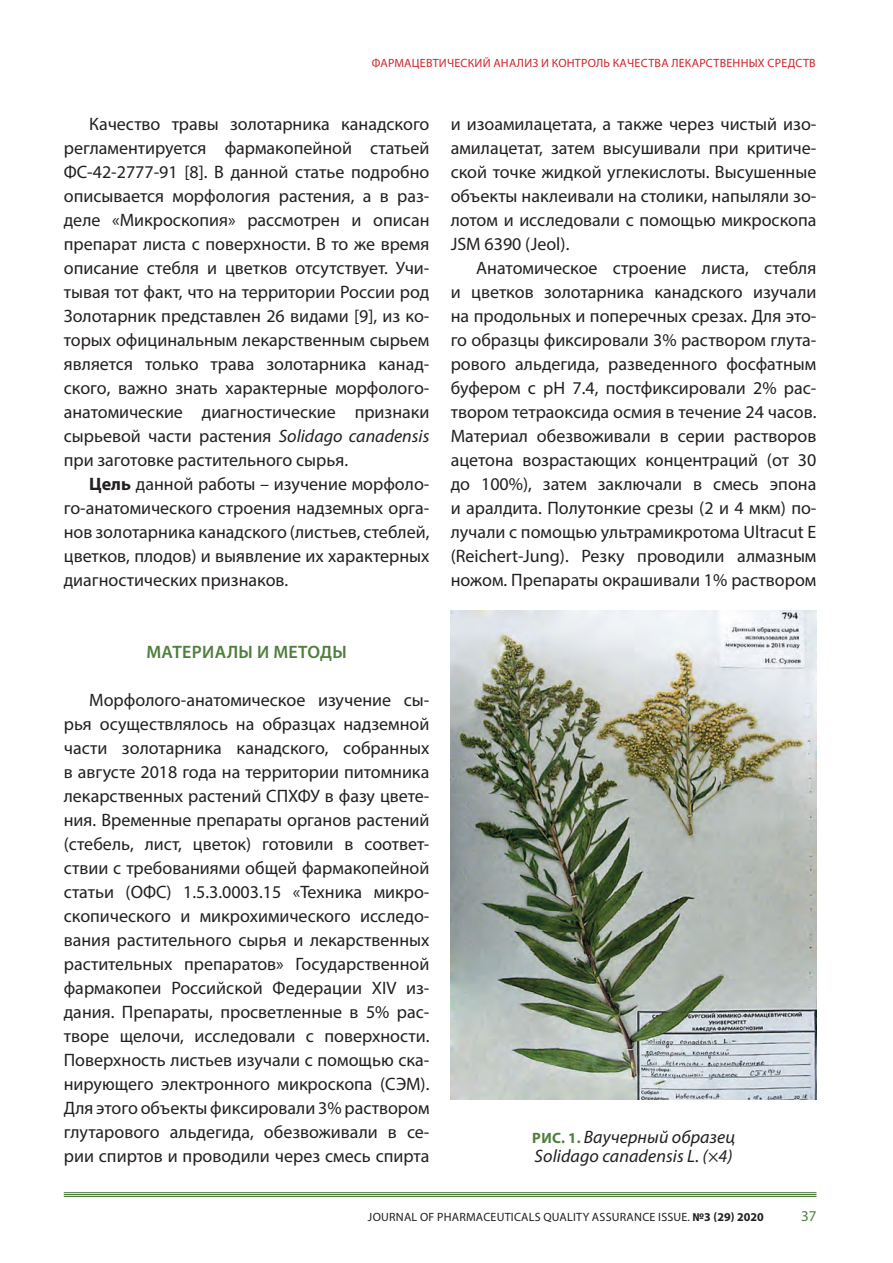
<style>
.page{position:relative;width:893px;height:1263px;background:#fff}
.page>*{position:absolute;margin:0;border:0;box-sizing:border-box;transform-origin:0 0}
.text{font:18px/24px "Myriad Pro";color:#231f20;text-align:justify}
.ris-podp{font:italic 18px/19.5px "Myriad Pro";letter-spacing:.005em;color:#231f20}
.podzag{font:600 18px "Myriad Pro";letter-spacing:.02em;color:#4f7e3d}
.text-2{font:15px "Myriad Pro";color:#4f7e3d}
.t1{font:12px "Myriad Pro";letter-spacing:.02em;color:#d1232a}
.t2{font:12px "Myriad Pro";letter-spacing:.02em;color:#231f20}
.s1{font-style:italic}
.s2{font-weight:700}
.s3{font-weight:700;font-style:normal;font-size:15px;color:#4f7e3d}
</style>
<div class="page">
<hr style="left:64px;top:1192px;width:752px;height:1px;background:#4f7e3d">
<hr style="left:64px;top:1194px;width:752px;height:1px;background:#4f7e3d">
<hr style="left:64px;top:1196px;width:752px;height:1px;background:#4f7e3d">
<img style="left:451px;top:610px;width:365px;height:490px">
<p class="t1" style="left:372px;top:56px;width:445px">ФАРМАЦЕВТИЧЕСКИЙ АНАЛИЗ И КОНТРОЛЬ КАЧЕСТВА ЛЕКАРСТВЕННЫХ СРЕДСТВ</p>
<p class="text" style="left:64px;top:112px;width:367px;text-indent:26px">Качество травы золотарника канадского регламентируется фармакопейной статьей ФС-42-2777-91 [8]. В данной статье подробно описывается морфология растения, а в раз&shy;деле «Микроскопия» рассмотрен и описан препарат листа с поверхности. В то же время описание стебля и цветков отсутствует. Учи&shy;тывая тот факт, что на территории России род Золотарник представлен 26 видами [9], из ко&shy;торых официнальным лекарственным сырьем является только трава золотарника канад&shy;ского, важно знать характерные морфолого&shy;анатомические диагностические признаки сырьевой части растения <span class="s1">Solidago canadensis </span>при заготовке растительного сырья.</p>
<p class="text" style="left:64px;top:472px;width:367px;text-indent:26px"><span class="s2">Цель</span> данной работы – изучение морфоло&shy;го-анатомического строения надземных орга&shy;нов золотарника канадского (листьев, стеблей, цветков, плодов) и выявление их характерных диагностических признаков.</p>
<p class="text" style="left:451px;top:112px;width:367px">и изоамилацетата, а также через чистый изо&shy;амилацетат, затем высушивали при критиче&shy;ской точке жидкой углекислоты. Высушенные объекты наклеивали на столики, напыляли зо&shy;лотом и исследовали с помощью микроскопа JSM 6390 (Jeol).</p>
<p class="text" style="left:451px;top:256px;width:367px;text-indent:26px">Анатомическое строение листа, стебля и цветков золотарника канадского изучали на продольных и поперечных срезах. Для это&shy;го образцы фиксировали 3% раствором глута&shy;рового альдегида, разведенного фосфатным буфером с pH 7.4, постфиксировали 2% рас&shy;твором тетраоксида осмия в течение 24 часов.<br>Материал обезвоживали в серии растворов ацетона возрастающих концентраций (от 30 до 100%), затем заключали в смесь эпона и аралдита. Полутонкие срезы (2 и 4 мкм) по&shy;лучали с помощью ультрамикротома Ultracut E (Reichert-Jung). Резку проводили алмазным ножом. Препараты окрашивали 1% раствором</p>
<p class="podzag" style="left:146px;top:642px;width:202px">МАТЕРИАЛЫ И МЕТОДЫ</p>
<p class="text" style="left:64px;top:688px;width:367px;text-indent:26px">Морфолого-анатомическое изучение сы&shy;рья осуществлялось на образцах надземной части золотарника канадского, собранных в августе 2018 года на территории питомника лекарственных растений СПХФУ в фазу цвете&shy;ния. Временные препараты органов растений (стебель, лист, цветок) готовили в соответ&shy;ствии с требованиями общей фармакопейной статьи (ОФС) 1.5.3.0003.15 «Техника микро&shy;скопического и микрохимического исследо&shy;вания растительного сырья и лекарственных растительных препаратов» Государственной фармакопеи Российской Федерации XIV из&shy;дания. Препараты, просветленные в 5% рас&shy;творе щелочи, исследовали с поверхности.<br>Поверхность листьев изучали с помощью ска&shy;нирующего электронного микроскопа (СЭМ).<br>Для этого объекты фиксировали 3% раствором глутарового альдегида, обезвоживали в се&shy;рии спиртов и проводили через смесь спирта</p>
<p class="ris-podp" style="left:532px;top:1127px;width:204px"><span class="s3">РИС. 1.</span> Ваучерный образец<br>Solidago canadensis L. (×4)</p>
<p class="t2" style="left:368px;top:1209px;width:397px">JOURNAL OF PHARMACEUTICALS QUALITY ASSURANCE ISSUE. <span class="s2">№3 (29) 2020</span></p>
<p class="text-2" style="left:801px;top:1207px;width:17px">37</p>
</div>
